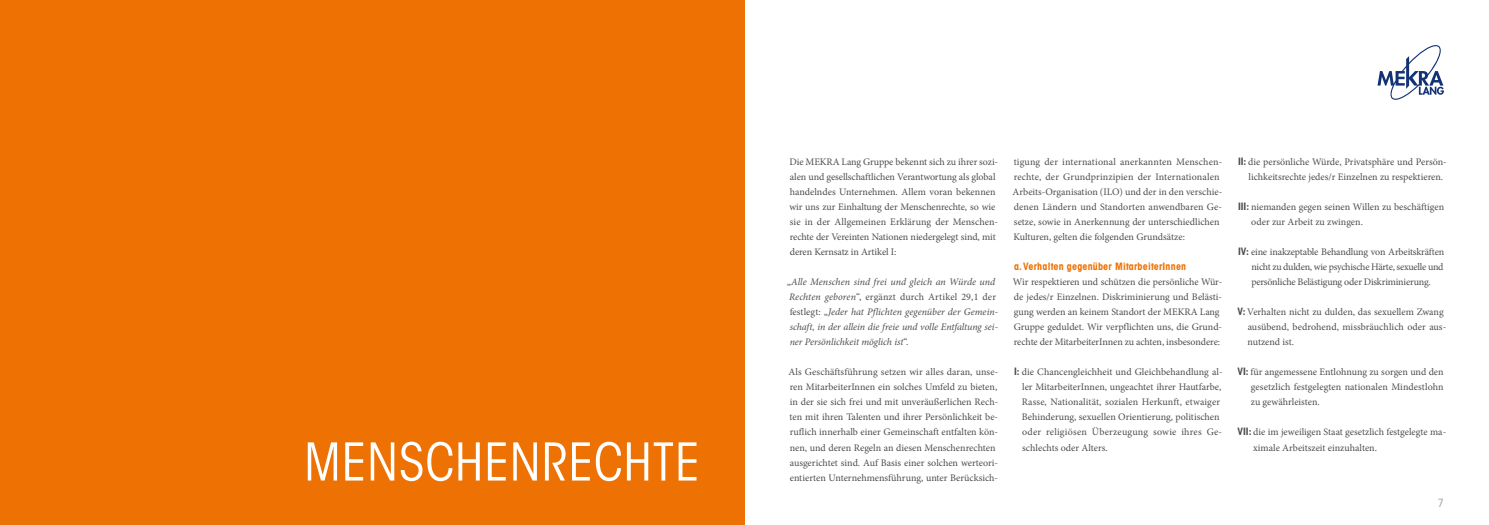
<style>
.page{position:relative;width:1489px;height:525px;background:#fff}
.page>*{position:absolute;margin:0;border:0;box-sizing:border-box;transform-origin:0 0}
.t1{font:condensed 51.5px "ITC Avant Garde Std";letter-spacing:.02em;color:#fff}
.t2{font:500 condensed 11.25px "ITC Avant Garde Std";color:#aeaeae}
.t3{font:10px/15px "Minion Pro";color:#4d4d4c}
.t4{font:italic 10px/15px "Minion Pro";letter-spacing:-.005em;color:#4d4d4c}
.t5{font:700 condensed 10px "ITC Avant Garde Std";letter-spacing:.02em;color:#ee7203}
.s1{font-style:normal}
.s2{font-family:"ITC Avant Garde Std";font-weight:700;font-stretch:condensed}
</style>
<div class="page">
<div style="left:0;top:0;width:744px;height:524px;background:#ee7203"></div>
<svg style="left:1377px;top:45px;width:66px;height:55px"></svg>
<h1 class="t1" style="left:304px;top:430px;width:397px">MENSCHENRECHTE</h1>
<p class="t3" style="left:789px;top:154px;width:210px">Die MEKRA Lang Gruppe bekennt sich zu ihrer sozi&shy;alen und gesellschaftlichen Verantwortung als global handelndes Unternehmen. Allem voran bekennen wir uns zur Einhaltung der Menschenrechte, so wie sie in der Allgemeinen Erklärung der Menschen&shy;rechte der Vereinten Nationen niedergelegt sind, mit deren Kernsatz in Artikel I:</p>
<p class="t4" style="left:786px;top:274px;width:213px"><span class="s1">„</span>Alle Menschen sind frei und gleich an Würde und Rechten geboren<span class="s1">“, ergänzt durch Artikel 29,1 der festlegt: „</span>Jeder hat Pflichten gegenüber der Gemein&shy;schaft, in der allein die freie und volle Entfaltung sei&shy;ner Persönlichkeit möglich ist<span class="s1">“.</span></p>
<p class="t3" style="left:788px;top:364px;width:211px">Als Geschäftsführung setzen wir alles daran, unse&shy;ren MitarbeiterInnen ein solches Umfeld zu bieten, in der sie sich frei und mit unveräußerlichen Rech&shy;ten mit ihren Talenten und ihrer Persönlichkeit be&shy;ruflich innerhalb einer Gemeinschaft entfalten kön&shy;nen, und deren Regeln an diesen Menschenrechten ausgerichtet sind. Auf Basis einer solchen werteori&shy;entierten Unternehmensführung, unter Berücksich-</p>
<p class="t3" style="left:1012px;top:154px;width:211px">tigung der international anerkannten Menschen&shy;rechte, der Grundprinzipien der Internationalen Arbeits-Organisation (ILO) und der in den verschie&shy;denen Ländern und Standorten anwendbaren Ge&shy;setze, sowie in Anerkennung der unterschiedlichen Kulturen, gelten die folgenden Grundsätze:</p>
<p class="t5" style="left:1013px;top:260px;width:174px">a. Verhalten gegenüber MitarbeiterInnen</p>
<p class="t3" style="left:1012px;top:274px;width:211px">Wir respektieren und schützen die persönliche Wür&shy;de jedes/r Einzelnen. Diskriminierung und Belästi&shy;gung werden an keinem Standort der MEKRA Lang Gruppe geduldet. Wir verpflichten uns, die Grund&shy;rechte der MitarbeiterInnen zu achten, insbesondere:</p>
<p class="t3" style="left:1021px;top:364px;width:202px;text-indent:-8px"><span class="s2">I:</span> die Chancengleichheit und Gleichbehandlung al&shy;ler MitarbeiterInnen, ungeachtet ihrer Hautfarbe, Rasse, Nationalität, sozialen Herkunft, etwaiger Behinderung, sexuellen Orientierung, politischen oder religiösen Überzeugung sowie ihres Ge&shy;schlechts oder Alters.</p>
<p class="t3" style="left:1248px;top:154px;width:200px;text-indent:-10px"><span class="s2">II:</span> die persönliche Würde, Privatsphäre und Persön&shy;lichkeitsrechte jedes/r Einzelnen zu respektieren.</p>
<p class="t3" style="left:1251px;top:199px;width:194px;text-indent:-13px"><span class="s2">III:</span> niemanden gegen seinen Willen zu beschäftigen oder zur Arbeit zu zwingen.</p>
<p class="t3" style="left:1251px;top:244px;width:194px;text-align:justify;text-indent:-13px"><span class="s2">IV:</span> eine inakzeptable Behandlung von Arbeitskräften nicht zu dulden, wie psychische Härte, sexuelle und persönliche Belästigung oder Diskriminierung.</p>
<p class="t3" style="left:1247px;top:304px;width:200px;text-indent:-10px"><span class="s2">V:</span> Verhalten nicht zu dulden, das sexuellem Zwang ausübend, bedrohend, missbräuchlich oder aus&shy;nutzend ist.</p>
<p class="t3" style="left:1250px;top:364px;width:194px;text-align:justify;text-indent:-13px"><span class="s2">VI:</span> für angemessene Entlohnung zu sorgen und den gesetzlich festgelegten nationalen Mindestlohn zu gewährleisten.</p>
<p class="t3" style="left:1252px;top:424px;width:195px;text-indent:-16px"><span class="s2">VII:</span> die im jeweiligen Staat gesetzlich festgelegte ma&shy;ximale Arbeitszeit einzuhalten.</p>
<p class="t2" style="left:1437px;top:495px;width:7px">7</p>
</div>
